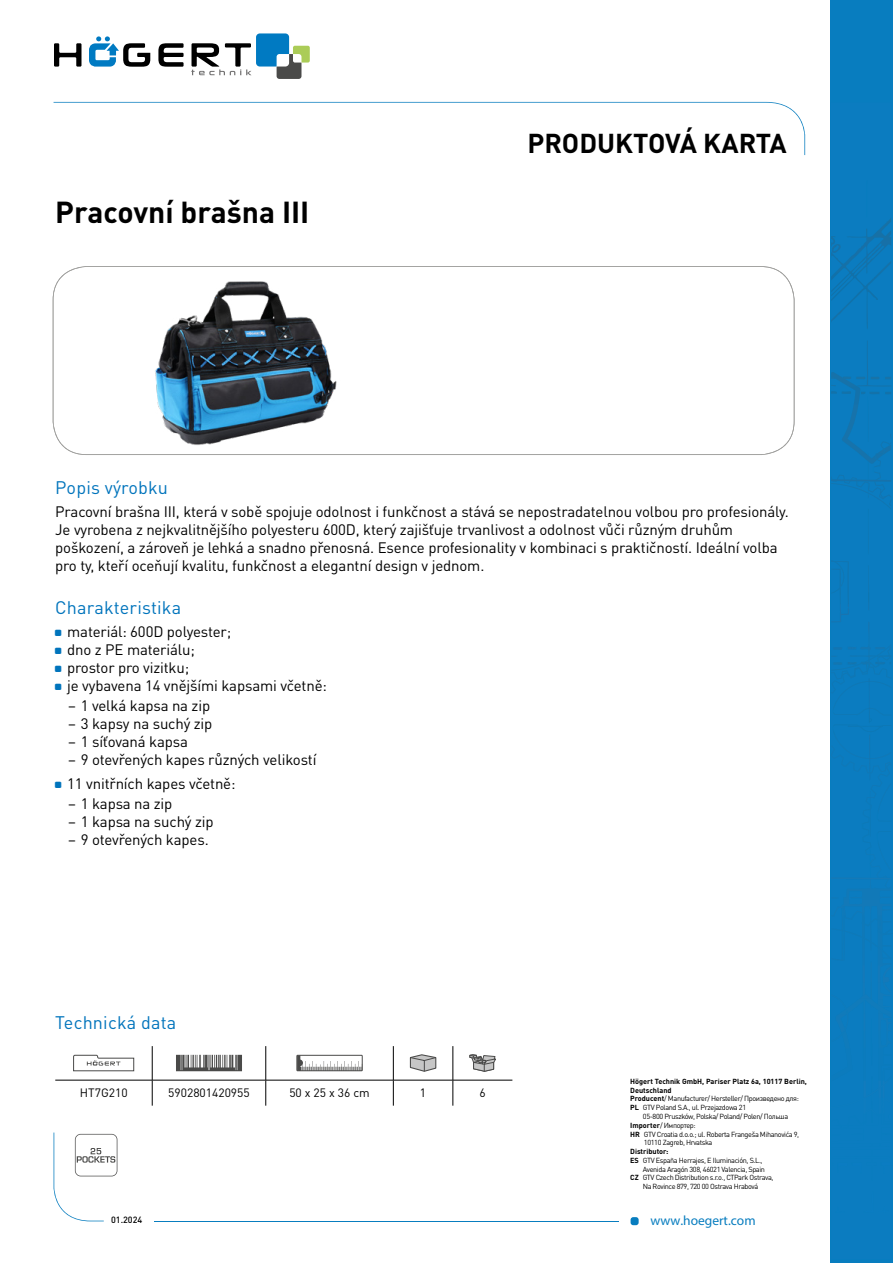
<style>
.page{position:relative;width:893px;height:1263px;background:#fff}
.page>*{position:absolute;margin:0;border:0;box-sizing:border-box;transform-origin:0 0}
.t1{font:700 30px "DIN Pro";color:#000}
.t2{font:700 27px "DIN Pro";color:#000}
.t3{font:18px "DIN Pro";letter-spacing:.01em;color:#0074bc}
.t4{font:15px/18px "DIN Pro";letter-spacing:-.01em;color:#000}
.t5{font:13.5px "Myriad Pro";color:#087dbf}
.t6{font:12px "DIN Pro";color:#000}
.t7{font:500 9px "DIN Pro";color:#000}
.t8{font:7.35px "DIN Pro";letter-spacing:-.05em;color:#000}
.t9{font:700 7.35px "DIN Pro";color:#000}
.s1{font-weight:700}
</style>
<div class="page">
<div style="left:631px;top:1217px;width:8px;height:8px;background:#087dbf;border-radius:3px"></div>
<svg style="left:54px;top:102px;width:751px;height:53px"></svg>
<hr style="left:154px;top:1220px;width:465px;height:1px;background:#087dbf">
<div style="left:830px;top:0;width:63px;height:1263px;background:#087dbf"></div>
<img style="left:831px;top:273px;width:50px;height:56px">
<img style="left:867px;top:222px;width:24px;height:43px">
<img style="left:831px;top:222px;width:56px;height:42px">
<svg style="left:831px;top:341px;width:60px;height:565px"></svg>
<img style="left:863px;top:906px;width:28px;height:76px">
<img style="left:831px;top:877px;width:60px;height:2px">
<img style="left:848px;top:647px;width:43px;height:3px">
<svg style="left:53px;top:266px;width:741px;height:189px"></svg>
<svg style="left:54px;top:43px;width:27px;height:24px"></svg>
<svg style="left:158px;top:43px;width:26px;height:24px"></svg>
<svg style="left:89px;top:36px;width:61px;height:31px"></svg>
<svg style="left:191px;top:33px;width:119px;height:46px"></svg>
<img style="left:143px;top:270px;width:203px;height:185px">
<hr style="left:55px;top:1080px;width:97px;height:1px;background:#000">
<hr style="left:152px;top:1080px;width:114px;height:1px;background:#000">
<hr style="left:266px;top:1080px;width:127px;height:1px;background:#000">
<hr style="left:393px;top:1080px;width:60px;height:1px;background:#000">
<hr style="left:453px;top:1080px;width:59px;height:1px;background:#000">
<hr style="left:152px;top:1046px;width:1px;height:34px;background:#000">
<hr style="left:265px;top:1046px;width:1px;height:34px;background:#000">
<hr style="left:393px;top:1046px;width:1px;height:34px;background:#000">
<hr style="left:453px;top:1046px;width:1px;height:34px;background:#000">
<svg style="left:152px;top:1080px;width:1px;height:26px"></svg>
<svg style="left:265px;top:1080px;width:1px;height:26px"></svg>
<svg style="left:393px;top:1080px;width:1px;height:26px"></svg>
<svg style="left:453px;top:1080px;width:1px;height:26px"></svg>
<svg style="left:73px;top:1055px;width:61px;height:16px"></svg>
<svg style="left:176px;top:1055px;width:66px;height:16px"></svg>
<svg style="left:298px;top:1057px;width:63px;height:12px"></svg>
<div style="left:296px;top:1055px;width:67px;height:16px;border:1px solid #4a4a49"></div>
<svg style="left:410px;top:1054px;width:26px;height:18px"></svg>
<svg style="left:469px;top:1054px;width:27px;height:17px"></svg>
<svg style="left:54px;top:1132px;width:63px;height:89px"></svg>
<h1 class="t1" style="left:55px;top:187px;width:256px">Pracovní brašna III</h1>
<h2 class="t2" style="left:528px;top:121px;width:261px">PRODUKTOVÁ KARTA</h2>
<p class="t3" style="left:55px;top:475px;width:114px">Popis výrobku</p>
<p class="t4" style="left:55px;top:501px;width:735px">Pracovní brašna III, která v sobě spojuje odolnost i funkčnost a stává se nepostradatelnou volbou pro profesionály.<br>Je vyrobena z nejkvalitnějšího polyesteru 600D, který zajišťuje trvanlivost a odolnost vůči různým druhům poškození, a zároveň je lehká a snadno přenosná. Esence profesionality v kombinaci s praktičností. Ideální volba pro ty, kteří oceňují kvalitu, funkčnost a elegantní design v jednom.</p>
<p class="t3" style="left:55px;top:595px;width:127px">Charakteristika</p>
<p class="t4" style="left:67px;top:621px;width:261px">materiál: 600D polyester;<br>dno z PE materiálu;<br>prostor pro vizitku;<br>je vybavena 14 vnějšími kapsami včetně:</p>
<p class="t4" style="left:68px;top:696px;width:144px">– 1 velká kapsa na zip</p>
<p class="t4" style="left:68px;top:714px;width:146px">– 3 kapsy na suchý zip</p>
<p class="t4" style="left:68px;top:732px;width:122px">– 1 síťovaná kapsa</p>
<p class="t4" style="left:67px;top:746px;width:251px;line-height:24.3px">– 9 otevřených kapes různých velikostí<br>11 vnitřních kapes včetně:</p>
<p class="t4" style="left:68px;top:794px;width:106px">– 1 kapsa na zip</p>
<p class="t4" style="left:68px;top:812px;width:147px">– 1 kapsa na suchý zip</p>
<p class="t4" style="left:68px;top:830px;width:142px">– 9 otevřených kapes.</p>
<p class="t3" style="left:55px;top:1010px;width:122px">Technická data</p>
<p class="t6" style="left:80px;top:1085px;width:49px">HT7G210</p>
<p class="t6" style="left:168px;top:1085px;width:83px">5902801420955</p>
<p class="t6" style="left:289px;top:1085px;width:82px">50 x 25 x 36 cm</p>
<p class="t6" style="left:420px;top:1085px;width:8px">1</p>
<p class="t6" style="left:479px;top:1085px;width:8px">6</p>
<p class="t7" style="left:111px;top:1213px;width:33px">01.2024</p>
<p class="t9" style="left:630px;top:1075px;width:178px">Högert Technik GmbH, Pariser Platz 6a, 10117 Berlin,</p>
<p class="t9" style="left:630px;top:1084px;width:43px">Deutschland</p>
<p class="t8" style="left:630px;top:1094px;width:170px"><span class="s1">Producent</span>/ Manufacturer/ Hersteller/ Произведено для:</p>
<p class="t8" style="left:630px;top:1102px;width:117px"><span class="s1">PL</span> GTV Poland S.A., ul. Przejazdowa 21</p>
<p class="t8" style="left:643px;top:1111px;width:147px">05-800 Pruszków, Polska/ Poland/ Polen/ Польша</p>
<p class="t8" style="left:630px;top:1120px;width:67px"><span class="s1">Importer</span>/ Импортер:</p>
<p class="t8" style="left:630px;top:1129px;width:171px"><span class="s1">HR</span> GTV Croatia d.o.o.; ul. Roberta Frangeša Mihanovića 9,</p>
<p class="t8" style="left:644px;top:1138px;width:70px">10110 Zagreb, Hrvatska</p>
<p class="t9" style="left:630px;top:1145px;width:40px">Distributor:</p>
<p class="t8" style="left:630px;top:1155px;width:134px"><span class="s1">ES</span> GTV España Herrajes, E Iluminación, S.L.,</p>
<p class="t8" style="left:643px;top:1164px;width:124px">Avenida Aragón 308, 46021 Valencia, Spain</p>
<p class="t8" style="left:630px;top:1173px;width:145px"><span class="s1">CZ</span> GTV Czech Distribution s.r.o., CTPark Ostrava,</p>
<p class="t8" style="left:643px;top:1181px;width:117px">Na Rovince 879, 720 00 Ostrava Hrabová</p>
<p class="t5" style="left:651px;top:1212px;width:107px">www.hoegert.com</p>
</div>
